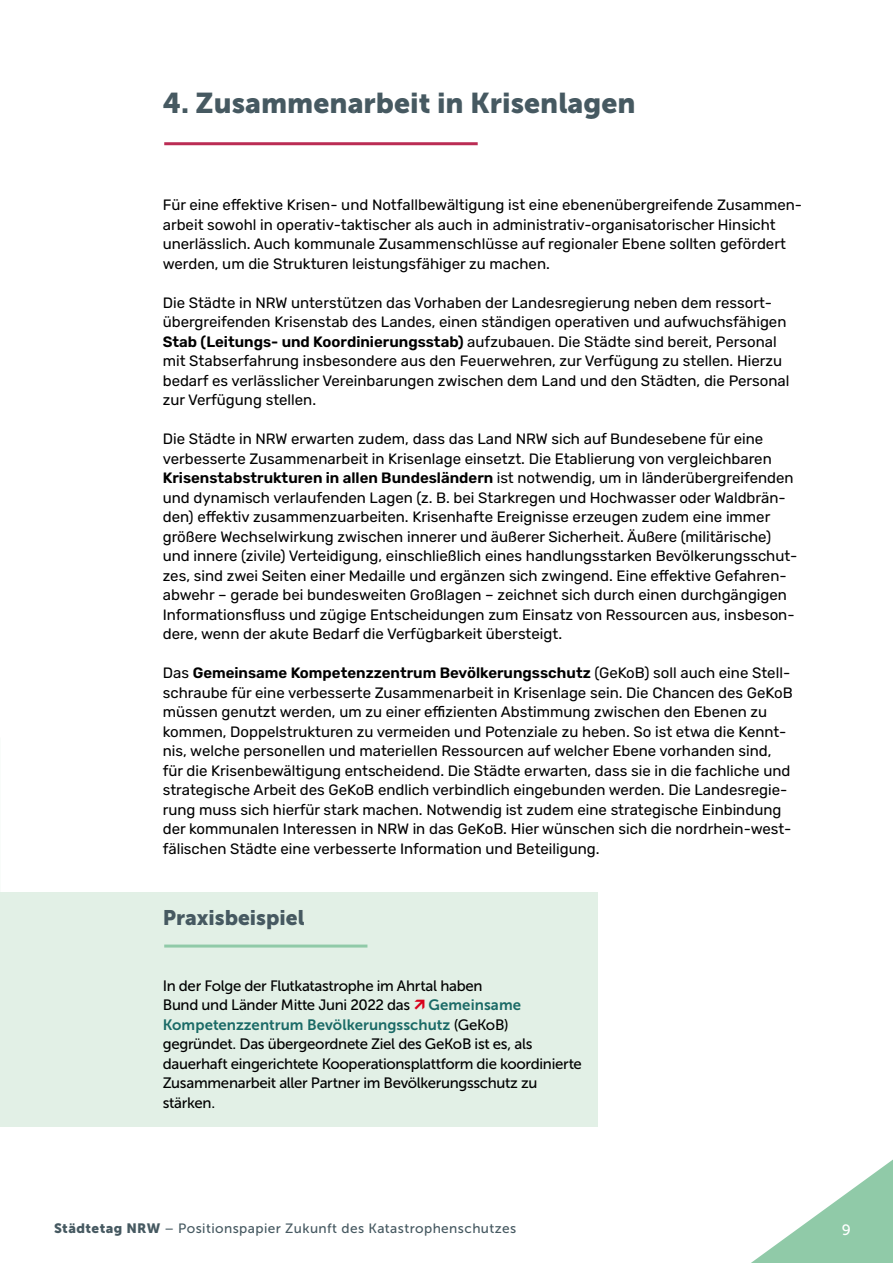
<style>
.page{position:relative;width:893px;height:1263px;background:#fff}
.page>*{position:absolute;margin:0;border:0;box-sizing:border-box;transform-origin:0 0}
.t1{font:28.5px "Museo Sans 900";color:#465961}
.t2{font:21px "Museo Sans 900";color:#465961}
.t3{font:15px/19.5px "Rubik";color:#000}
.t4{font:15px/19.5px "Museo Sans 500";letter-spacing:-.02em;color:#000}
.t5{font:15px "Museo Sans 700";color:#1a6a66}
.t6{font:15px "Museo Sans 500";color:#fff}
.t7{font:13.5px "Museo Sans 500";letter-spacing:.03em;color:#465961}
.s1{font-weight:600}
.s2{font-family:"Museo Sans 700";color:#1a6a66}
.s3{font-family:"Museo Sans 500";color:#000}
.s4{font-family:"Museo Sans 900"}
</style>
<div class="page">
<svg style="left:751px;top:1159px;width:142px;height:104px"></svg>
<hr style="left:164px;top:142px;width:314px;height:3px;background:#bb2c54">
<div style="left:0;top:892px;width:598px;height:234px;background:#e2f0e6"></div>
<hr style="left:164px;top:944px;width:203px;height:3px;background:#90caa8">
<h1 class="t1" style="left:163px;top:87px;width:474px">4. Zusammenarbeit in Krisenlagen</h1>
<p class="t3" style="left:163px;top:195px;width:641px">Für eine effektive Krisen- und Notfallbewältigung ist eine ebenenübergreifende Zusammen&shy;arbeit sowohl in operativ-taktischer als auch in administrativ-organisatorischer Hinsicht unerlässlich. Auch kommunale Zusammenschlüsse auf regionaler Ebene sollten gefördert werden, um die Strukturen leistungsfähiger zu machen.</p>
<p class="t3" style="left:163px;top:293px;width:628px">Die Städte in NRW unterstützen das Vorhaben der Landesregierung neben dem ressort&shy;übergreifenden Krisenstab des Landes, einen ständigen operativen und aufwuchsfähigen <span class="s1">Stab (Leitungs- und Koordinierungsstab)</span> aufzubauen. Die Städte sind bereit, Personal mit Stabserfahrung insbesondere aus den Feuerwehren, zur Verfügung zu stellen. Hierzu bedarf es verlässlicher Vereinbarungen zwischen dem Land und den Städten, die Personal zur Verfügung stellen.</p>
<p class="t3" style="left:163px;top:429px;width:636px">Die Städte in NRW erwarten zudem, dass das Land NRW sich auf Bundesebene für eine verbesserte Zusammenarbeit in Krisenlage einsetzt. Die Etablierung von vergleichbaren <span class="s1">Krisenstabstrukturen in allen Bundesländern</span> ist notwendig, um in länderübergreifenden und dynamisch verlaufenden Lagen (z. B. bei Starkregen und Hochwasser oder Waldbrän&shy;den) effektiv zusammenzuarbeiten. Krisenhafte Ereignisse erzeugen zudem eine immer größere Wechselwirkung zwischen innerer und äußerer Sicherheit. Äußere (militärische) und innere (zivile) Verteidigung, einschließlich eines handlungsstarken Bevölkerungsschut&shy;zes, sind zwei Seiten einer Medaille und ergänzen sich zwingend. Eine effektive Gefahren&shy;abwehr – gerade bei bundesweiten Großlagen – zeichnet sich durch einen durchgängigen Informationsfluss und zügige Entscheidungen zum Einsatz von Ressourcen aus, insbeson&shy;dere, wenn der akute Bedarf die Verfügbarkeit übersteigt.</p>
<p class="t3" style="left:163px;top:663px;width:631px">Das <span class="s1">Gemeinsame Kompetenzzentrum Bevölkerungsschutz</span> (GeKoB) soll auch eine Stell&shy;schraube für eine verbesserte Zusammenarbeit in Krisenlage sein. Die Chancen des GeKoB müssen genutzt werden, um zu einer effizienten Abstimmung zwischen den Ebenen zu kommen, Doppelstrukturen zu vermeiden und Potenziale zu heben. So ist etwa die Kennt&shy;nis, welche personellen und materiellen Ressourcen auf welcher Ebene vorhanden sind, für die Krisenbewältigung entscheidend. Die Städte erwarten, dass sie in die fachliche und strategische Arbeit des GeKoB endlich verbindlich eingebunden werden. Die Landesregie&shy;rung muss sich hierfür stark machen. Notwendig ist zudem eine strategische Einbindung der kommunalen Interessen in NRW in das GeKoB. Hier wünschen sich die nordrhein-west&shy;fälischen Städte eine verbesserte Information und Beteiligung.</p>
<h2 class="t2" style="left:163px;top:906px;width:143px">Praxisbeispiel</h2>
<p class="t4" style="left:163px;top:976px;width:360px">In der Folge der Flutkatastrophe im Ahrtal haben<br>Bund und Länder Mitte Juni 2022 das <span class="s2">Gemeinsame</span></p>
<p class="t5" style="left:163px;top:1016px;width:347px">Kompetenzzentrum Bevölkerungsschutz <span class="s3">(GeKoB)</span></p>
<p class="t4" style="left:163px;top:1034px;width:421px">gegründet. Das übergeordnete Ziel des GeKoB ist es, als dauerhaft eingerichtete Kooperationsplattform die koordinierte Zusammenarbeit aller Partner im Bevölkerungsschutz zu stärken.</p>
<p class="t7" style="left:54px;top:1221px;width:464px"><span class="s4">Städtetag NRW</span> – Positionspapier Zukunft des Katastrophenschutzes</p>
<p class="t6" style="left:842px;top:1221px;width:11px">9</p>
</div>
